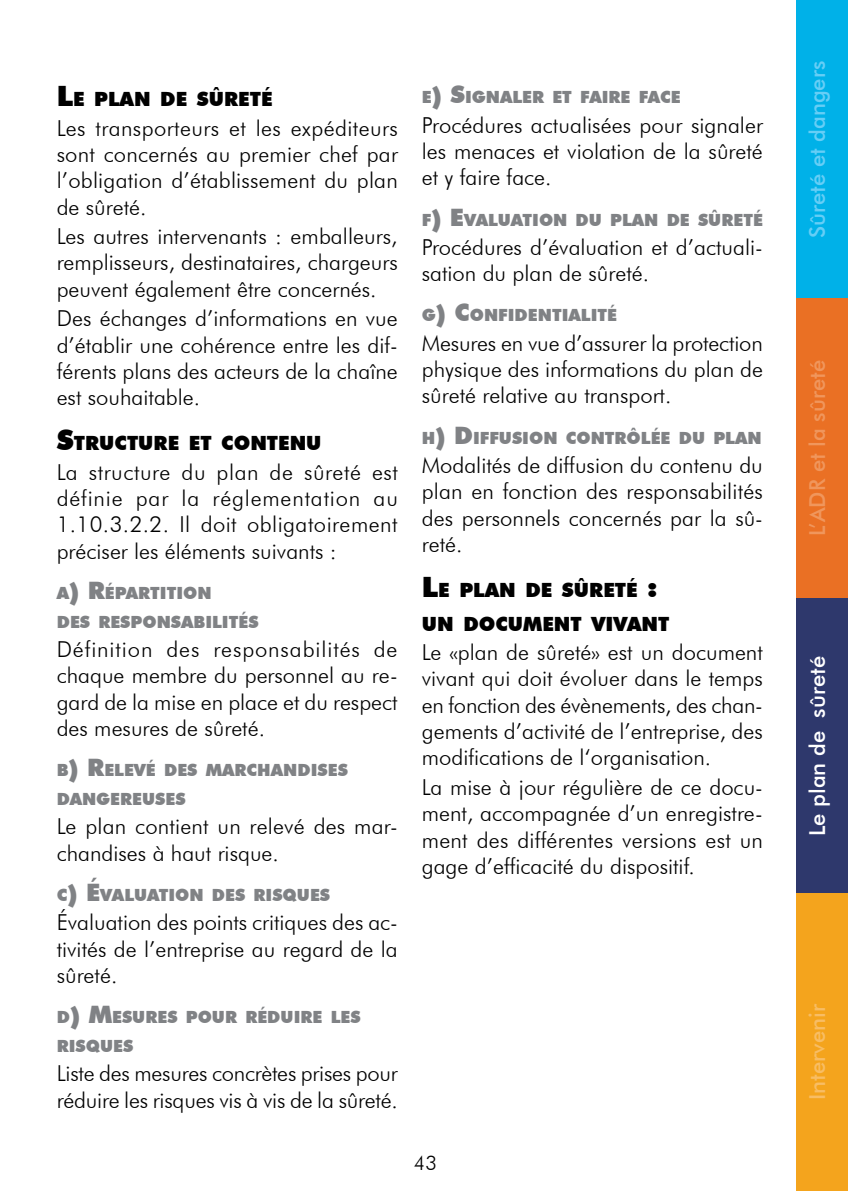
<style>
.page{position:relative;width:848px;height:1191px;background:#fff}
.page>*{position:absolute;margin:0;border:0;box-sizing:border-box;transform-origin:0 0}
.t1{font:300 22px/26.4px "Futura BT";color:#000;text-align:justify}
.t2{font:500 22px "Futura BT";color:#66cef6}
.t3{font:500 22px "Futura BT";color:#f0965c}
.t4{font:500 22px "Futura BT";color:#fff}
.t5{font:500 22px "Futura BT";color:#f8bd64}
.t6{font:300 20px "Futura BT";color:#000}
.t7{font:900 19.6px/33.6px "Futura BT";color:#000}
.t8{font:900 16.8px/28.8px "Futura BT";color:#808285}
.s1{font-size:28px}
.s2{font-size:24px}
</style>
<div class="page">
<div style="left:797px;top:0;width:51px;height:298px;background:#00b1e8"></div>
<div style="left:797px;top:298px;width:51px;height:300px;background:#ea7024"></div>
<div style="left:797px;top:598px;width:51px;height:296px;background:#2e386c"></div>
<div style="left:797px;top:893px;width:51px;height:298px;background:#f4a41d"></div>
<p class="t7" style="left:57px;top:82px;width:217px"><span class="s1">L</span>E PLAN DE SÛRETÉ</p>
<p class="t1" style="left:57px;top:114px;width:343px">Les transporteurs et les expéditeurs sont concernés au premier chef par l’obligation d’établissement du plan de sûreté.</p>
<p class="t1" style="left:57px;top:223px;width:342px">Les autres intervenants : emballeurs, remplisseurs, destinataires, chargeurs peuvent également être concernés.</p>
<p class="t1" style="left:57px;top:305px;width:342px">Des échanges d’informations en vue d’établir une cohérence entre les dif&shy;férents plans des acteurs de la chaîne est souhaitable.</p>
<p class="t7" style="left:57px;top:426px;width:266px"><span class="s1">S</span>TRUCTURE ET CONTENU</p>
<p class="t1" style="left:57px;top:458px;width:343px">La structure du plan de sûreté est définie par la réglementation au 1.10.3.2.2. Il doit obligatoirement préciser les éléments suivants :</p>
<p class="t8" style="left:57px;top:578px;width:203px">A<span class="s2">) R</span>ÉPARTITION<br>DES RESPONSABILITÉS</p>
<p class="t1" style="left:57px;top:636px;width:342px">Définition des responsabilités de chaque membre du personnel au re&shy;gard de la mise en place et du respect des mesures de sûreté.</p>
<p class="t8" style="left:57px;top:756px;width:292px">B<span class="s2">) R</span>ELEVÉ DES MARCHANDISES<br>DANGEREUSES</p>
<p class="t1" style="left:57px;top:813px;width:342px">Le plan contient un relevé des mar&shy;chandises à haut risque.</p>
<p class="t8" style="left:57px;top:880px;width:274px">C<span class="s2">) É</span>VALUATION DES RISQUES</p>
<p class="t1" style="left:57px;top:909px;width:343px">Évaluation des points critiques des ac&shy;tivités de l’entreprise au regard de la sûreté.</p>
<p class="t8" style="left:57px;top:1002px;width:305px">D<span class="s2">) M</span>ESURES POUR RÉDUIRE LES<br>RISQUES</p>
<p class="t1" style="left:57px;top:1060px;width:343px">Liste des mesures concrètes prises pour réduire les risques vis à vis de la sûreté.</p>
<p class="t8" style="left:422px;top:83px;width:260px">E<span class="s2">) S</span>IGNALER ET FAIRE FACE</p>
<p class="t1" style="left:422px;top:111px;width:343px">Procédures actualisées pour signaler les menaces et violation de la sûreté et y faire face.</p>
<p class="t8" style="left:422px;top:205px;width:342px">F<span class="s2">) E</span>VALUATION DU PLAN DE SÛRETÉ</p>
<p class="t1" style="left:422px;top:233px;width:342px">Procédures d’évaluation et d’actuali&shy;sation du plan de sûreté.</p>
<p class="t8" style="left:422px;top:301px;width:197px">G<span class="s2">) C</span>ONFIDENTIALITÉ</p>
<p class="t1" style="left:422px;top:329px;width:342px">Mesures en vue d’assurer la protection physique des informations du plan de sûreté relative au transport.</p>
<p class="t8" style="left:422px;top:423px;width:341px">H<span class="s2">) D</span>IFFUSION CONTRÔLÉE DU PLAN</p>
<p class="t1" style="left:422px;top:451px;width:342px">Modalités de diffusion du contenu du plan en fonction des responsabilités des personnels concernés par la sû&shy;reté.</p>
<p class="t7" style="left:422px;top:573px;width:249px"><span class="s1">L</span>E PLAN DE SÛRETÉ <span class="s1">:<br></span>UN DOCUMENT VIVANT</p>
<p class="t1" style="left:422px;top:638px;width:342px">Le «plan de sûreté» est un document vivant qui doit évoluer dans le temps en fonction des évènements, des chan&shy;gements d’activité de l’entreprise, des modifications de l‘organisation.</p>
<p class="t1" style="left:422px;top:773px;width:343px">La mise à jour régulière de ce docu&shy;ment, accompagnée d’un enregistre&shy;ment des différentes versions est un gage d’efficacité du dispositif.</p>
<p class="t6" style="left:414px;top:1150px;width:25px">43</p>
<p class="t2" style="left:803px;top:238px;width:179px;rotate:-90deg">Sûreté et dangers</p>
<p class="t3" style="left:803px;top:536px;width:177px;rotate:-90deg">L’ADR et la sûreté</p>
<p class="t4" style="left:803px;top:836px;width:182px;rotate:-90deg">Le plan de sûreté</p>
<p class="t5" style="left:803px;top:1099px;width:97px;rotate:-90deg">Intervenir</p>
</div>
